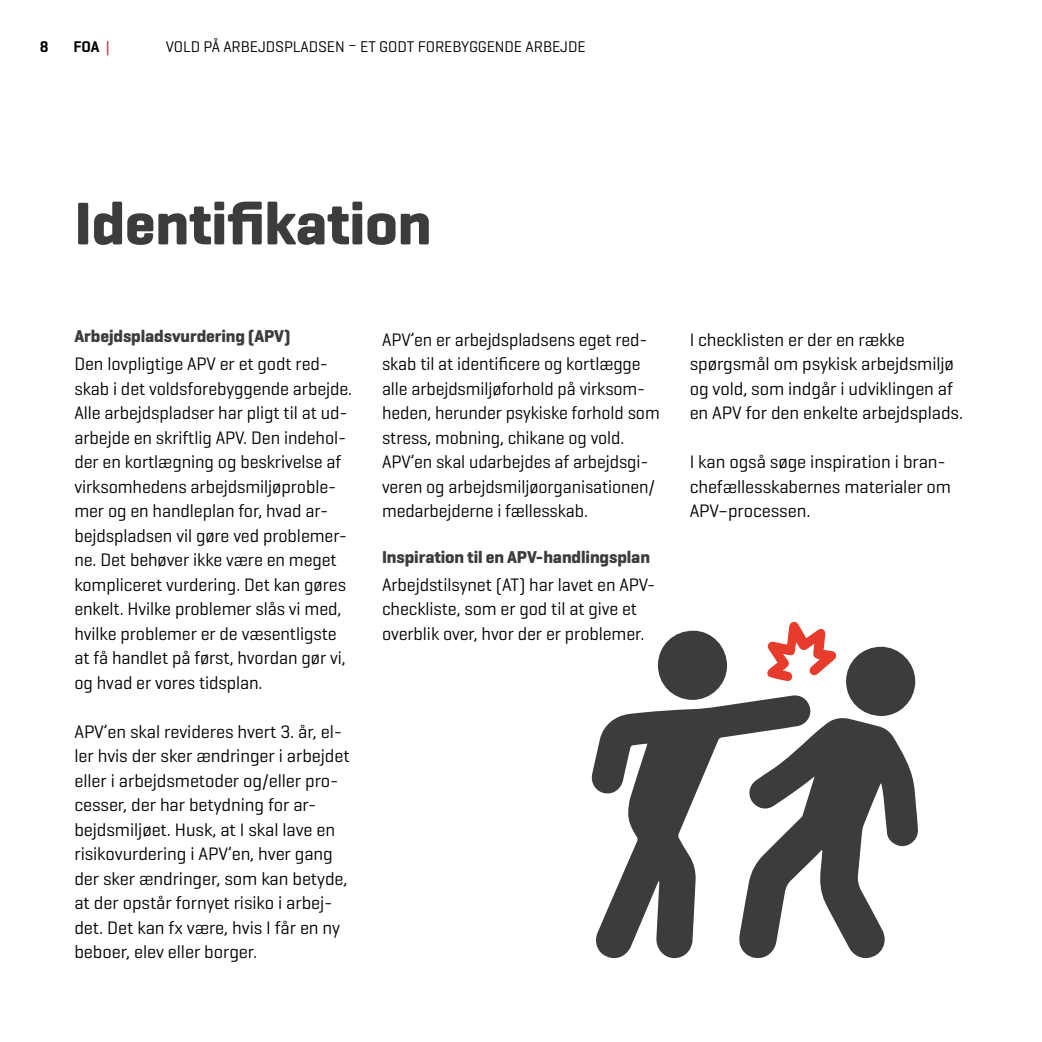
<style>
.page{position:relative;width:1042px;height:1042px;background:#fff}
.page>*{position:absolute;margin:0;border:0;box-sizing:border-box;transform-origin:0 0}
.t1{font:700 61.25px "Geogrotesque";letter-spacing:-.005em;color:#3c3c3b}
.t2{font:18.38px/24.5px "Geogrotesque";letter-spacing:-.005em;color:#000}
.t3{font:700 17.5px "Geogrotesque";letter-spacing:-.005em;color:#3c3c3b}
.t4{font:15.75px "Geogrotesque";letter-spacing:-.005em;color:#000}
.t5{font:600 15.75px "Geogrotesque";color:#000}
.s1{font-weight:400;color:#ae1122}
</style>
<div class="page">
<svg style="left:811px;top:718px;width:107px;height:240px"></svg>
<svg style="left:591px;top:694px;width:220px;height:265px"></svg>
<div style="left:846px;top:647px;width:69px;height:69px;background:#3c3c3b;border-radius:50%"></div>
<div style="left:658px;top:630px;width:69px;height:70px;background:#3c3c3b;border-radius:50%"></div>
<svg style="left:767px;top:621px;width:69px;height:60px"></svg>
<p class="t5" style="left:40px;top:36px;width:10px">8</p>
<p class="t5" style="left:73px;top:36px;width:38px">FOA <span class="s1">|</span></p>
<p class="t4" style="left:166px;top:36px;width:421px">VOLD PÅ ARBEJDSPLADSEN – ET GODT FOREBYGGENDE ARBEJDE</p>
<h1 class="t1" style="left:74px;top:185px;width:359px">Identifikation</h1>
<p class="t3" style="left:74px;top:325px;width:217px">Arbejdspladsvurdering (APV)</p>
<p class="t2" style="left:74px;top:351px;width:279px">Den lovpligtige APV er et godt red&shy;skab i det voldsforebyggende arbejde.<br>Alle arbejdspladser har pligt til at ud&shy;arbejde en skriftlig APV. Den indehol&shy;der en kortlægning og beskrivelse af virksomhedens arbejdsmiljøproble&shy;mer og en handleplan for, hvad ar&shy;bejdspladsen vil gøre ved problemer&shy;ne. Det behøver ikke være en meget kompliceret vurdering. Det kan gøres enkelt. Hvilke problemer slås vi med, hvilke problemer er de væsentligste at få handlet på først, hvordan gør vi, og hvad er vores tidsplan.</p>
<p class="t2" style="left:74px;top:718px;width:277px">APV’en skal revideres hvert 3. år, el&shy;ler hvis der sker ændringer i arbejdet eller i arbejdsmetoder og/eller pro&shy;cesser, der har betydning for ar&shy;bejdsmiljøet. Husk, at I skal lave en risikovurdering i APV’en, hver gang der sker ændringer, som kan betyde, at der opstår fornyet risiko i arbej&shy;det. Det kan fx være, hvis I får en ny beboer, elev eller borger.</p>
<p class="t2" style="left:382px;top:326px;width:279px">APV’en er arbejdspladsens eget red&shy;skab til at identificere og kortlægge alle arbejdsmiljøforhold på virksom&shy;heden, herunder psykiske forhold som stress, mobning, chikane og vold.<br>APV’en skal udarbejdes af arbejdsgi&shy;veren og arbejdsmiljøorganisationen/ medarbejderne i fællesskab.</p>
<p class="t3" style="left:382px;top:546px;width:269px">Inspiration til en APV-handlingsplan</p>
<p class="t2" style="left:382px;top:571px;width:275px">Arbejdstilsynet (AT) har lavet en APV&shy;checkliste, som er god til at give et overblik over, hvor der er problemer.</p>
<p class="t2" style="left:690px;top:326px;width:275px">I checklisten er der en række spørgsmål om psykisk arbejdsmiljø og vold, som indgår i udviklingen af en APV for den enkelte arbejdsplads.</p>
<p class="t2" style="left:690px;top:449px;width:263px">I kan også søge inspiration i bran&shy;chefællesskabernes materialer om<br>APV–processen.</p>
</div>
